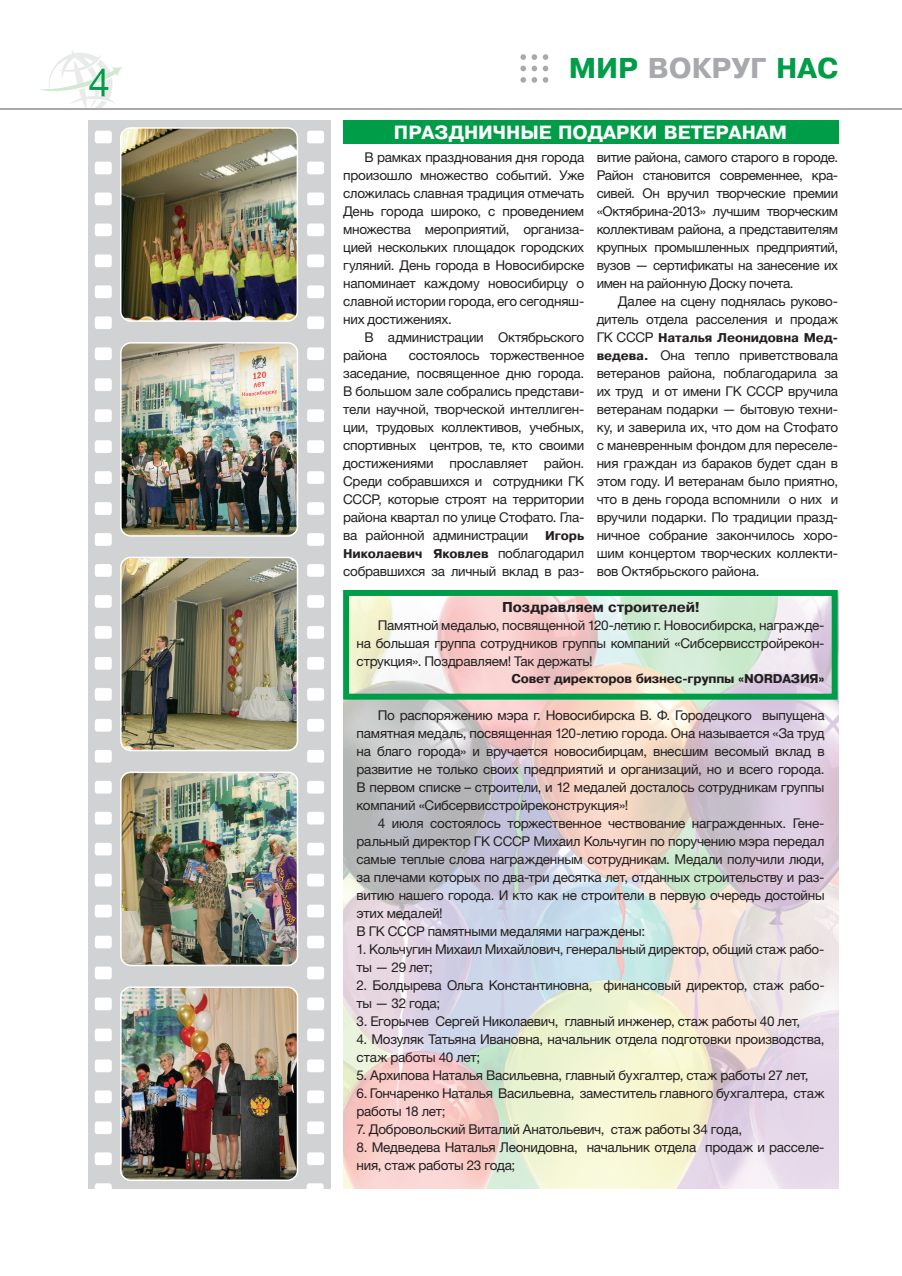
<style>
.page{position:relative;width:902px;height:1276px;background:#fff}
.page>*{position:absolute;margin:0;border:0;box-sizing:border-box;transform-origin:0 0}
.t1{font:700 27px "Pragmatica";color:#009d48}
.t2{font:700 18px "Pragmatica";color:#fff}
.text_столбец{font:13.5px/18px "Helvetica Neue LTCYR";letter-spacing:-.02em;color:#231f20;text-align:justify}
.text_столбец-2{font:700 13.5px "Pragmatica";letter-spacing:-.01em;color:#231f20}
.text_столбец-3{font:700 12px "Pragmatica";letter-spacing:-.01em;color:#231f20}
.s1{color:#a8a9ad}
.s2{font-family:"Helvetica Neue LTCYR";font-weight:400;font-size:13.5px}
.s3{font-family:"Pragmatica";font-weight:700;font-size:12px}
</style>
<div class="page">
<div style="left:343px;top:120px;width:495px;height:24px;background:#009d48"></div>
<svg style="left:40px;top:51px;width:82px;height:57px"></svg>
<svg style="left:520px;top:54px;width:28px;height:6px"></svg>
<svg style="left:520px;top:66px;width:28px;height:5px"></svg>
<svg style="left:520px;top:77px;width:28px;height:6px"></svg>
<hr style="left:0;top:108px;width:901px;height:1px;background:#a8a9ad">
<img style="left:88px;top:120px;width:243px;height:1068px">
<img style="left:121px;top:557px;width:176px;height:193px">
<div style="left:120px;top:556px;width:178px;height:195px;border:2px solid #fff;border-radius:10px"></div>
<img style="left:121px;top:772px;width:176px;height:193px">
<div style="left:120px;top:771px;width:178px;height:195px;border:2px solid #fff;border-radius:10px"></div>
<img style="left:121px;top:987px;width:176px;height:193px">
<div style="left:120px;top:986px;width:178px;height:195px;border:2px solid #fff;border-radius:10px"></div>
<img style="left:121px;top:343px;width:176px;height:193px">
<div style="left:120px;top:342px;width:178px;height:195px;border:2px solid #fff;border-radius:10px"></div>
<img style="left:121px;top:128px;width:176px;height:193px">
<div style="left:120px;top:127px;width:178px;height:195px;border:2px solid #fff;border-radius:10px"></div>
<img style="left:343px;top:591px;width:495px;height:597px">
<div style="left:343px;top:590px;width:494px;height:109px;border:6px solid #009d48"></div>
<p class="t1" style="left:568px;top:53px;width:271px">МИР <span class="s1">ВОКРУГ</span> НАС</p>
<p class="t2" style="left:394px;top:122px;width:394px">ПРАЗДНИЧНЫЕ ПОДАРКИ ВЕТЕРАНАМ</p>
<p class="text_столбец" style="left:596px;top:148px;width:243px">витие района, самого старого в городе.<br>Район становится современнее, кра&shy;сивей. Он вручил творческие премии «Октябрина-2013» лучшим творческим коллективам района, а представителям крупных промышленных предприятий, вузов — сертификаты на занесение их имен на районную Доску почета.</p>
<p class="text_столбец" style="left:596px;top:292px;width:243px;text-align:right">Далее на сцену поднялась руково&shy;дитель отдела расселения и продаж</p>
<p class="text_столбец-3" style="left:596px;top:331px;width:243px"><span class="s2">ГК СССР</span> Наталья Леонидовна Мед-</p>
<p class="text_столбец" style="left:596px;top:346px;width:243px"><span class="s3">ведева.</span> Она тепло приветствовала ветеранов района, поблагодарила за их труд и от имени ГК СССР вручила ветеранам подарки — бытовую техни&shy;ку, и заверила их, что дом на Стофато с маневренным фондом для переселе&shy;ния граждан из бараков будет сдан в этом году. И ветеранам было приятно, что в день города вспомнили о них и вручили подарки. По традиции празд&shy;ничное собрание закончилось хоро&shy;шим концертом творческих коллекти&shy;вов Октябрьского района.</p>
<p class="text_столбец" style="left:343px;top:148px;width:242px;text-indent:21px">В рамках празднования дня города произошло множество событий. Уже сложилась славная традиция отмечать День города широко, с проведением множества мероприятий, организа&shy;цией нескольких площадок городских гуляний. День города в Новосибирске напоминает каждому новосибирцу о славной истории города, его сегодняш&shy;них достижениях.</p>
<p class="text_столбец" style="left:343px;top:328px;width:242px;text-indent:21px">В администрации Октябрьского района</p>
<p class="text_столбец" style="left:343px;top:346px;width:242px;text-indent:65px">состоялось торжественное заседание, посвященное дню города.<br>В большом зале собрались представи&shy;тели научной, творческой интеллиген&shy;ции, трудовых коллективов, учебных, спортивных центров, те, кто своими достижениями прославляет район.<br>Среди собравшихся и сотрудники ГК СССР, которые строят на территории района квартал по улице Стофато. Гла&shy;ва районной администрации <span class="s3">Игорь</span></p>
<p class="text_столбец-3" style="left:343px;top:547px;width:242px">Николаевич Яковлев <span class="s2">поблагодарил</span></p>
<p class="text_столбец" style="left:343px;top:562px;width:242px">собравшихся за личный вклад в раз-</p>
<p class="text_столбец-2" style="left:502px;top:600px;width:199px">Поздравляем строителей!</p>
<p class="text_столбец" style="left:356px;top:616px;width:469px;text-indent:21px">Памятной медалью, посвященной 120-летию г. Новосибирска, награжде&shy;на большая группа сотрудников группы компаний «Сибсервисстройрекон&shy;струкция». Поздравляем! Так держать!</p>
<p class="text_столбец-3" style="left:511px;top:671px;width:314px">Совет директоров бизнес-группы «NORDАЗИЯ»</p>
<p class="text_столбец" style="left:356px;top:706px;width:469px;text-indent:21px">По распоряжению мэра г. Новосибирска В. Ф. Городецкого выпущена памятная медаль, посвященная 120-летию города. Она называется «За труд на благо города» и вручается новосибирцам, внесшим весомый вклад в развитие не только своих предприятий и организаций, но и всего города.<br>В первом списке – строители, и 12 медалей досталось сотрудникам группы компаний «Сибсервисстройреконструкция»!</p>
<p class="text_столбец" style="left:356px;top:814px;width:469px;text-indent:21px">4 июля состоялось торжественное чествование награжденных. Гене&shy;ральный директор ГК СССР Михаил Кольчугин по поручению мэра передал самые теплые слова награжденным сотрудникам. Медали получили люди, за плечами которых по два-три десятка лет, отданных строительству и раз&shy;витию нашего города. И кто как не строители в первую очередь достойны этих медалей!</p>
<p class="text_столбец" style="left:356px;top:922px;width:290px">В ГК СССР памятными медалями награждены:</p>
<p class="text_столбец" style="left:356px;top:940px;width:469px">1. Кольчугин Михаил Михайлович, генеральный директор, общий стаж рабо&shy;ты — 29 лет;</p>
<p class="text_столбец" style="left:356px;top:976px;width:469px">2. Болдырева Ольга Константиновна, финансовый директор, стаж рабо-</p>
<p class="text_столбец" style="left:356px;top:994px;width:85px">ты — 32 года;</p>
<p class="text_столбец" style="left:356px;top:1012px;width:445px">3. Егорычев Сергей Николаевич, главный инженер, стаж работы 40 лет,</p>
<p class="text_столбец" style="left:356px;top:1030px;width:469px">4. Мозуляк Татьяна Ивановна, начальник отдела подготовки производства, стаж работы 40 лет;</p>
<p class="text_столбец" style="left:356px;top:1066px;width:453px">5. Архипова Наталья Васильевна, главный бухгалтер, стаж работы 27 лет,</p>
<p class="text_столбец" style="left:356px;top:1084px;width:469px">6. Гончаренко Наталья Васильевна, заместитель главного бухгалтера, стаж работы 18 лет;</p>
<p class="text_столбец" style="left:356px;top:1120px;width:387px">7. Добровольский Виталий Анатольевич, стаж работы 34 года,</p>
<p class="text_столбец" style="left:356px;top:1138px;width:469px">8. Медведева Наталья Леонидовна, начальник отдела продаж и расселе&shy;ния, стаж работы 23 года;</p>
</div>
